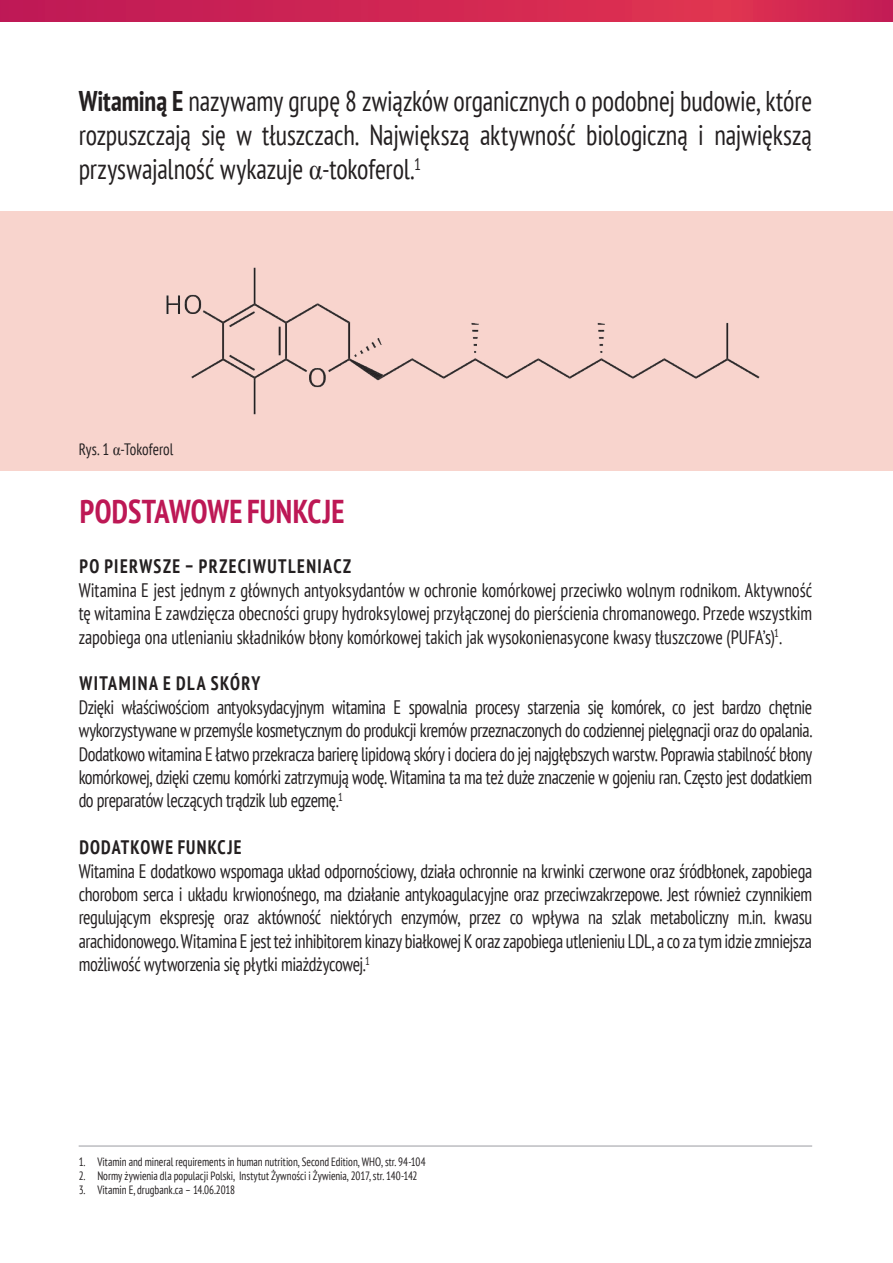
<style>
.page{position:relative;width:893px;height:1263px;background:#fff}
.page>*{position:absolute;margin:0;border:0;box-sizing:border-box;transform-origin:0 0}
.t1{font:700 condensed 33px "PT Sans";letter-spacing:.01em;color:#bd1855;scale:.92 1}
.t2{font:condensed 28.5px/34.2px "PT Sans";letter-spacing:-.005em;color:#231f20;text-align:justify;scale:.92 1}
.t3{font:condensed 19.5px/23.4px "PT Sans";letter-spacing:-.015em;color:#231f20;text-align:justify;scale:.92 1}
.t4{font:700 condensed 19.5px "PT Sans";letter-spacing:.08em;color:#231f20;scale:.92 1}
.t5{font:condensed 16.5px "PT Sans";color:#231f20;scale:.92 1}
.t6{font:condensed 12px "PT Sans";color:#231f20;scale:.92 1}
.s1{font-weight:700}
.s2{font-family:"Times New Roman";font-stretch:normal}
</style>
<div class="page">
<div style="left:0;top:211px;width:893px;height:260px;background:#f8d4cd"></div>
<svg style="left:0;top:0;width:893px;height:21px"></svg>
<hr style="left:79px;top:1145px;width:733px;height:2px;background:#bcbdc0">
<img style="left:166px;top:267px;width:594px;height:148px">
<p class="t2" style="left:79px;top:83px;width:799px"><span class="s1">Witaminą E</span> nazywamy grupę 8 związków organicznych o podobnej budowie, które rozpuszczają się w tłuszczach. Największą aktywność biologiczną i największą przyswajalność wykazuje <span class="s2">α</span>-tokoferol.<sup>1</sup></p>
<p class="t5" style="left:79px;top:438px;width:104px">Rys. 1 <span class="s2">α</span>-Tokoferol</p>
<p class="t1" style="left:80px;top:489px;width:289px">PODSTAWOWE FUNKCJE</p>
<p class="t4" style="left:79px;top:553px;width:297px">PO PIERWSZE – PRZECIWUTLENIACZ</p>
<p class="t3" style="left:79px;top:578px;width:799px">Witamina E jest jednym z głównych antyoksydantów w ochronie komórkowej przeciwko wolnym rodnikom. Aktywność tę witamina E zawdzięcza obecności grupy hydroksylowej przyłączonej do pierścienia chromanowego. Przede wszystkim zapobiega ona utlenianiu składników błony komórkowej takich jak wysokonienasycone kwasy tłuszczowe (PUFA’s)<sup>1</sup>.</p>
<p class="t4" style="left:79px;top:670px;width:198px">WITAMINA E DLA SKÓRY</p>
<p class="t3" style="left:79px;top:695px;width:799px">Dzięki właściwościom antyoksydacyjnym witamina E spowalnia procesy starzenia się komórek, co jest bardzo chętnie wykorzystywane w przemyśle kosmetycznym do produkcji kremów przeznaczonych do codziennej pielęgnacji oraz do opalania.<br>Dodatkowo witamina E łatwo przekracza barierę lipidową skóry i dociera do jej najgłębszych warstw. Poprawia stabilność błony komórkowej, dzięki czemu komórki zatrzymują wodę. Witamina ta ma też duże znaczenie w gojeniu ran. Często jest dodatkiem do preparatów leczących trądzik lub egzemę.<sup>1</sup></p>
<p class="t4" style="left:79px;top:834px;width:178px">DODATKOWE FUNKCJE</p>
<p class="t3" style="left:79px;top:858px;width:799px">Witamina E dodatkowo wspomaga układ odpornościowy, działa ochronnie na krwinki czerwone oraz śródbłonek, zapobiega chorobom serca i układu krwionośnego, ma działanie antykoagulacyjne oraz przeciwzakrzepowe. Jest również czynnikiem regulującym ekspresję oraz aktówność niektórych enzymów, przez co wpływa na szlak metaboliczny m.in. kwasu arachidonowego. Witamina E jest też inhibitorem kinazy białkowej K oraz zapobiega utlenieniu LDL, a co za tym idzie zmniejsza możliwość wytworzenia się płytki miażdżycowej.<sup>1</sup></p>
<p class="t6" style="left:79px;top:1154px;width:379px">1. Vitamin and mineral requirements in human nutrition, Second Edition, WHO, str. 94-104</p>
<p class="t6" style="left:79px;top:1168px;width:370px">2. Normy żywienia dla populacji Polski, Instytut Żywności i Żywienia, 2017, str. 140-142</p>
<p class="t6" style="left:79px;top:1182px;width:172px">3. Vitamin E, drugbank.ca – 14.06.2018</p>
</div>
